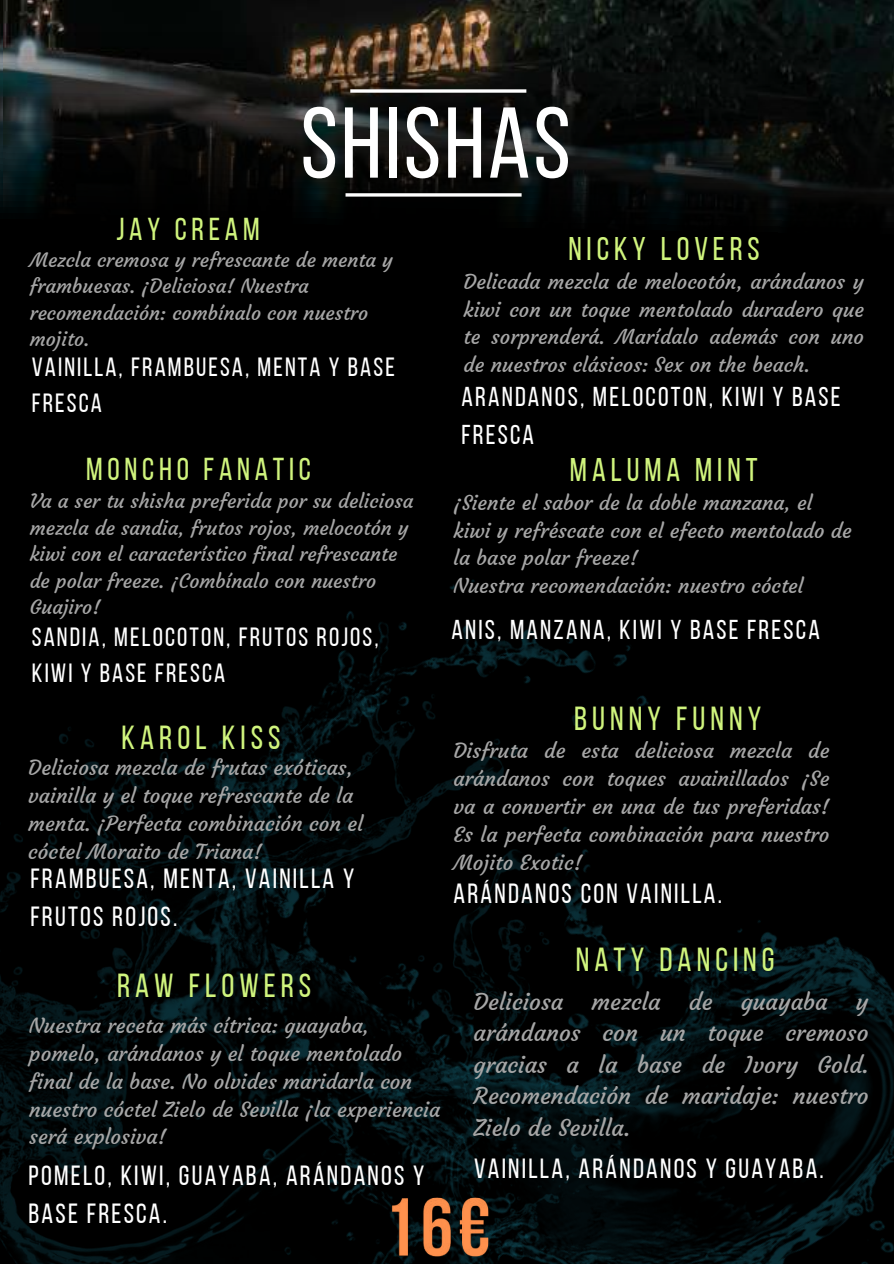
<style>
.page{position:relative;width:894px;height:1264px;background:#fff}
.page>*{position:absolute;margin:0;border:0;box-sizing:border-box;transform-origin:0 0}
.t1{font:100.35px "Bebas Neue";letter-spacing:.03em;color:#fff}
.t2{font:33.3px "Bebas Neue";letter-spacing:.15em;color:#d0f47d}
.t3{font:32.7px "Bebas Neue";letter-spacing:.15em;color:#d0f47d}
.t4{font:31.65px "Bebas Neue";letter-spacing:.15em;color:#d0f47d}
.t5{font:27.6px/38.1px "Bebas Neue";letter-spacing:.08em;color:#fff}
.t6{font:27.15px/37.3px "Bebas Neue";letter-spacing:.08em;color:#fff}
.t7{font:26.25px/36.2px "Bebas Neue";letter-spacing:.08em;color:#fff}
.t8{font:22.95px/31.5px "Courgette";color:#a6a6a6;text-align:justify}
.t9{font:20.7px/27.9px "Courgette";color:#a6a6a6}
.t10{font:20.4px/27.3px "Courgette";color:#a6a6a6;text-align:justify}
.t11{font:19.65px/26.4px "Courgette";color:#a6a6a6}
</style>
<div class="page">
<div style="left:0;top:0;width:893px;height:1263px;background:#000"></div>
<img style="left:3px;top:0;width:890px;height:33px">
<svg style="left:0;top:33px;width:893px;height:188px;fill:#080b0a"></svg>
<svg style="left:345px;top:193px;width:176px;height:4px"></svg>
<svg style="left:350px;top:89px;width:176px;height:4px"></svg>
<img style="left:323px;top:579px;width:570px;height:684px">
<img style="left:0;top:693px;width:585px;height:570px">
<img style="left:371px;top:1179px;width:138px;height:84px">
<h1 class="t1" style="left:300px;top:102px;width:271px">SHISHAS</h1>
<h3 class="t4" style="left:116px;top:216px;width:144px">JAY CREAM</h3>
<p class="t11" style="left:30px;top:247px;width:365px">Mezcla cremosa y refrescante de menta y frambuesas. ¡Deliciosa! Nuestra recomendación: combínalo con nuestro mojito.</p>
<p class="t7" style="left:32px;top:351px;width:364px">VAINILLA, FRAMBUESA, MENTA Y BASE<br>FRESCA</p>
<h3 class="t4" style="left:86px;top:456px;width:226px">MONCHO FANATIC</h3>
<p class="t11" style="left:30px;top:488px;width:385px">Va a ser tu shisha preferida por su deliciosa mezcla de sandia, frutos rojos, melocotón y kiwi con el característico final refrescante de polar freeze. ¡Combínalo con nuestro Guajiro!</p>
<p class="t7" style="left:32px;top:621px;width:348px">SANDIA, MELOCOTON, FRUTOS ROJOS,<br>KIWI Y BASE FRESCA</p>
<h2 class="t2" style="left:121px;top:723px;width:160px">KAROL KISS</h2>
<p class="t9" style="left:28px;top:754px;width:336px">Deliciosa mezcla de frutas exóticas, vainilla y el toque refrescante de la menta. ¡Perfecta combinación con el cóctel Moraito de Triana!</p>
<h3 class="t5" style="left:30px;top:862px;width:325px">FRAMBUESA, MENTA, VAINILLA Y<br>FRUTOS ROJOS.</h3>
<h2 class="t2" style="left:117px;top:972px;width:196px">RAW FLOWERS</h2>
<p class="t9" style="left:29px;top:1011px;width:412px">Nuestra receta más cítrica: guayaba, pomelo, arándanos y el toque mentolado final de la base. No olvides maridarla con nuestro cóctel Zielo de Sevilla ¡la experiencia será explosiva!</p>
<h3 class="t5" style="left:29px;top:1158px;width:397px">POMELO, KIWI, GUAYABA, ARÁNDANOS Y<br>BASE FRESCA.</h3>
<h3 class="t3" style="left:568px;top:235px;width:193px">NICKY LOVERS</h3>
<p class="t10" style="left:463px;top:269px;width:402px">Delicada mezcla de melocotón, arándanos y kiwi con un toque mentolado duradero que te sorprenderá. Marídalo además con uno de nuestros clásicos: Sex on the beach.</p>
<h3 class="t6" style="left:461px;top:380px;width:380px">ARANDANOS, MELOCOTON, KIWI Y BASE<br>FRESCA</h3>
<h3 class="t3" style="left:569px;top:456px;width:189px">MALUMA MINT</h3>
<p class="t10" style="left:453px;top:489px;width:399px;text-align:left">¡Siente el sabor de la doble manzana, el kiwi y refréscate con el efecto mentolado de la base polar freeze!<br>Nuestra recomendación: nuestro cóctel</p>
<h3 class="t6" style="left:451px;top:613px;width:370px">ANIS, MANZANA, KIWI Y BASE FRESCA</h3>
<h2 class="t2" style="left:574px;top:705px;width:188px">BUNNY FUNNY</h2>
<p class="t9" style="left:453px;top:737px;width:377px;text-align:justify">Disfruta de esta deliciosa mezcla de arándanos con toques avainillados ¡Se va a convertir en una de tus preferidas!<br>Es la perfecta combinación para nuestro Mojito Exotic!</p>
<h3 class="t5" style="left:453px;top:877px;width:270px">ARÁNDANOS CON VAINILLA.</h3>
<h2 class="t2" style="left:575px;top:946px;width:200px">NATY DANCING</h2>
<p class="t8" style="left:473px;top:986px;width:396px">Deliciosa mezcla de guayaba y arándanos con un toque cremoso gracias a la base de Ivory Gold.<br>Recomendación de maridaje: nuestro Zielo de Sevilla.</p>
<h3 class="t5" style="left:474px;top:1151px;width:351px">VAINILLA, ARÁNDANOS Y GUAYABA.</h3>
</div>
